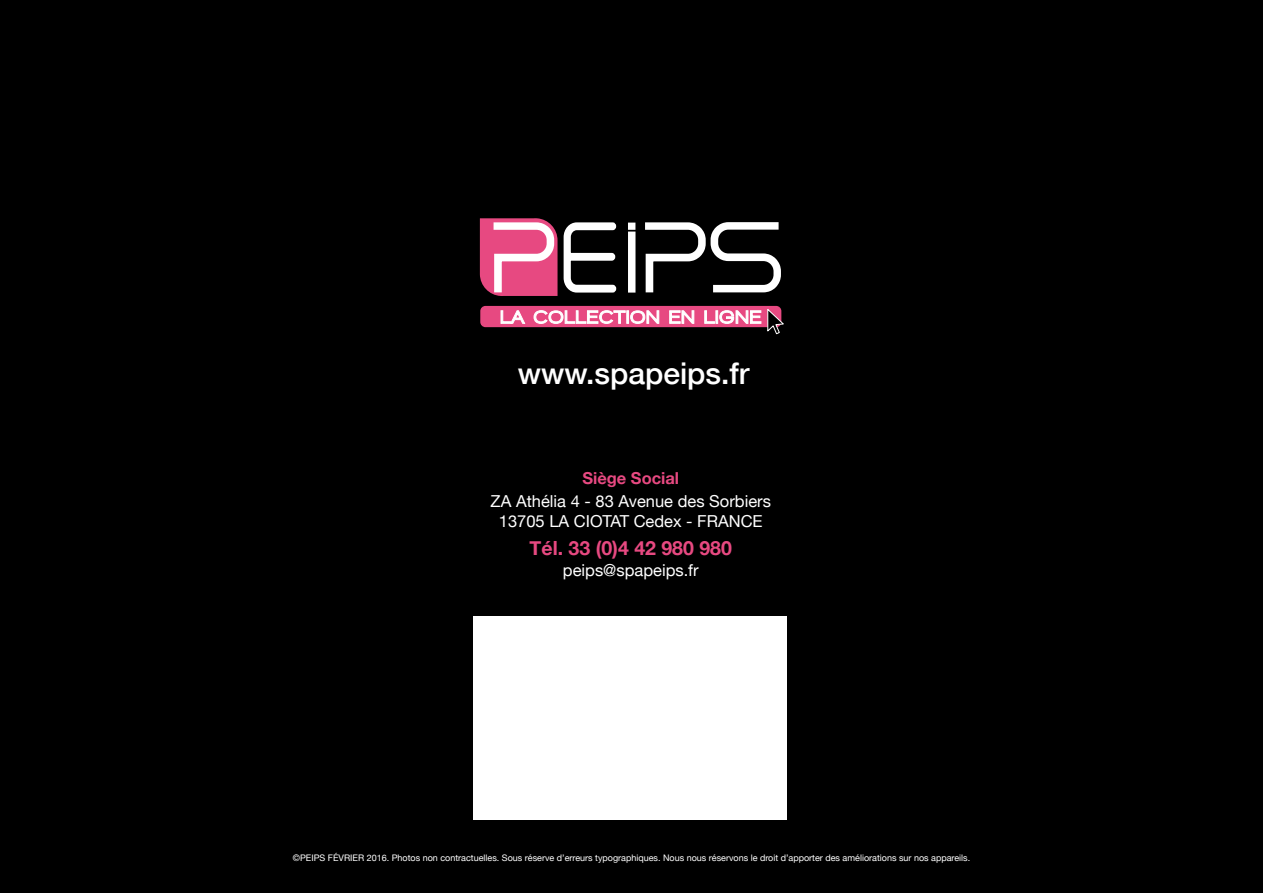
<style>
.page{position:relative;width:1263px;height:893px;background:#000}
.page>*{position:absolute;margin:0;border:0;box-sizing:border-box;transform-origin:0 0}
.t1{font:500 30px "Helvetica Neue";color:#fff}
.t2{font:700 19.5px "Helvetica Neue";color:#e74981}
.t3{font:16.5px/19.8px "Helvetica Neue";color:#fff;text-align:center}
.t4{font:700 16.5px "Helvetica Neue";color:#e74981}
.t5{font:9px "Helvetica Neue";color:#fff}
</style>
<div class="page">
<div style="left:628px;top:223px;width:7px;height:7px;background:#fff;border:3px solid #fff"></div>
<svg style="left:480px;top:218px;width:137px;height:78px"></svg>
<div style="left:628px;top:232px;width:7px;height:61px;background:#fff"></div>
<svg style="left:645px;top:222px;width:136px;height:71px"></svg>
<div style="left:480px;top:306px;width:301px;height:21px;background:#e74981;border-radius:5px"></div>
<svg style="left:500px;top:310px;width:26px;height:14px"></svg>
<svg style="left:533px;top:310px;width:126px;height:14px"></svg>
<svg style="left:669px;top:310px;width:25px;height:14px"></svg>
<svg style="left:704px;top:308px;width:80px;height:27px"></svg>
<div style="left:473px;top:616px;width:314px;height:204px;background:#fff"></div>
<h1 class="t1" style="left:518px;top:356px;width:233px">www.spapeips.fr</h1>
<h3 class="t4" style="left:582px;top:468px;width:98px">Siège Social</h3>
<h3 class="t3" style="left:491px;top:491px;width:282px">ZA Athélia 4 - 83 Avenue des Sorbiers<br>13705 LA CIOTAT Cedex - FRANCE</h3>
<h2 class="t2" style="left:530px;top:536px;width:204px">Tél. 33 (0)4 42 980 980</h2>
<h3 class="t3" style="left:563px;top:560px;width:137px">peips@spapeips.fr</h3>
<p class="t5" style="left:293px;top:853px;width:679px">©PEIPS FÉVRIER 2016. Photos non contractuelles. Sous réserve d’erreurs typographiques. Nous nous réservons le droit d’apporter des améliorations sur nos appareils.</p>
</div>
